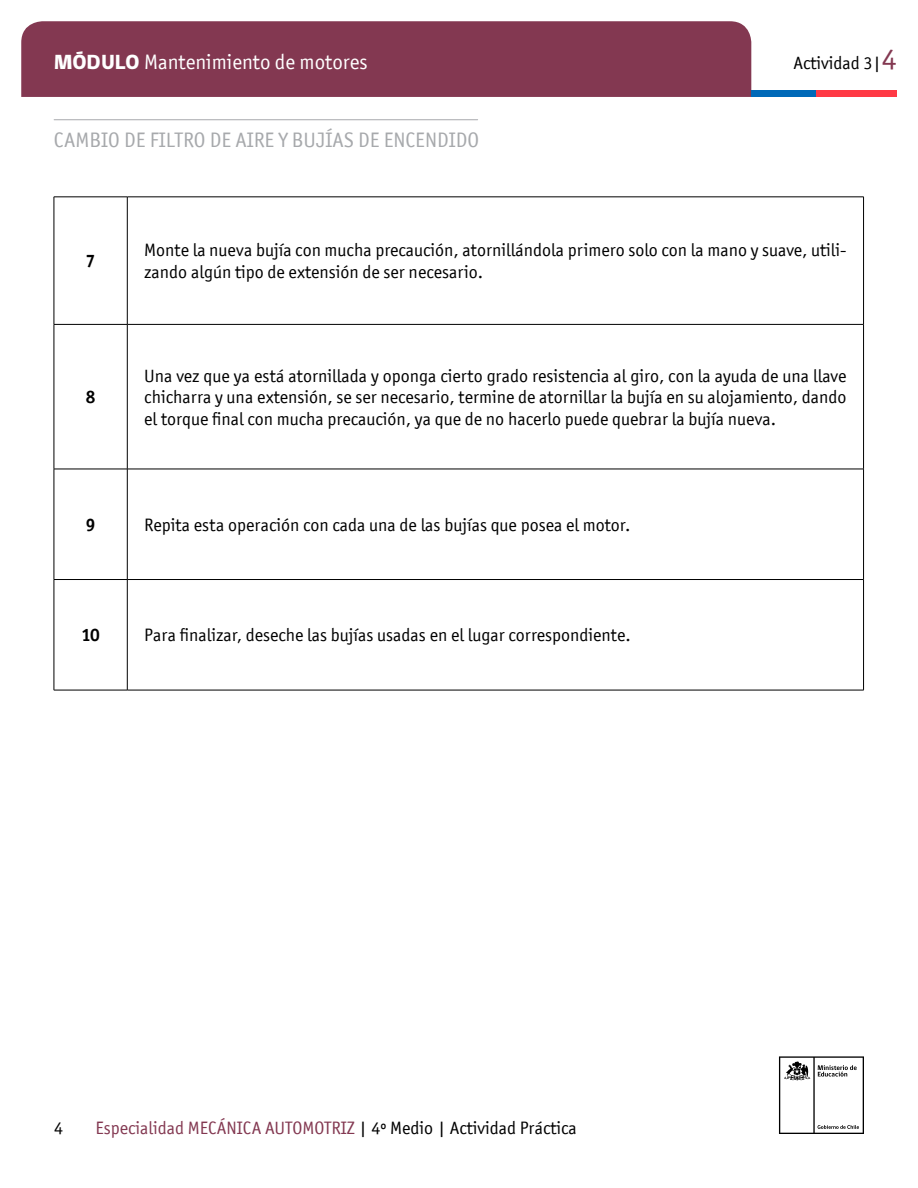
<style>
.page{position:relative;width:918px;height:1188px;background:#fff}
.page>*{position:absolute;margin:0;border:0;box-sizing:border-box;transform-origin:0 0}
.t1{font:21px "Officina San ITC";color:#a7a9ac}
.t2{font:21px "Officina San ITC";color:#fff}
.t3{font:18px/21.6px "Officina San ITC";color:#000}
.t4{font:18px "Officina San ITC";color:#833851}
.t5{font:700 18px "Officina San ITC";color:#000}
.s1{font-family:"gob CL";font-weight:800}
.s2{font-size:30px;color:#833851}
.s3{color:#000}
</style>
<div class="page">
<svg style="left:779px;top:1056px;width:85px;height:78px"></svg>
<div style="left:21px;top:21px;width:730px;height:76px;background:#833851"></div>
<div style="left:751px;top:90px;width:65px;height:7px;background:#0069b8"></div>
<div style="left:816px;top:90px;width:81px;height:7px;background:#ff3945"></div>
<hr style="left:54px;top:119px;width:424px;height:1px;background:#a7a9ac">
<hr style="left:54px;top:197px;width:73px;height:1px;background:#000">
<hr style="left:54px;top:197px;width:1px;height:127px;background:#000">
<hr style="left:127px;top:197px;width:737px;height:1px;background:#000">
<hr style="left:127px;top:197px;width:1px;height:127px;background:#000">
<hr style="left:863px;top:197px;width:1px;height:127px;background:#000">
<hr style="left:54px;top:324px;width:73px;height:1px;background:#000">
<hr style="left:54px;top:325px;width:1px;height:144px;background:#000">
<hr style="left:127px;top:324px;width:737px;height:1px;background:#000">
<hr style="left:127px;top:325px;width:1px;height:144px;background:#000">
<hr style="left:863px;top:325px;width:1px;height:144px;background:#000">
<hr style="left:54px;top:469px;width:73px;height:1px;background:#000">
<hr style="left:54px;top:469px;width:1px;height:110px;background:#000">
<hr style="left:127px;top:469px;width:737px;height:1px;background:#000">
<hr style="left:127px;top:469px;width:1px;height:110px;background:#000">
<hr style="left:863px;top:469px;width:1px;height:110px;background:#000">
<hr style="left:54px;top:579px;width:73px;height:1px;background:#000">
<hr style="left:54px;top:580px;width:1px;height:110px;background:#000">
<hr style="left:127px;top:579px;width:737px;height:1px;background:#000">
<hr style="left:127px;top:580px;width:1px;height:110px;background:#000">
<hr style="left:863px;top:580px;width:1px;height:110px;background:#000">
<hr style="left:54px;top:690px;width:73px;height:1px;background:#000">
<hr style="left:127px;top:690px;width:737px;height:1px;background:#000">
<p class="t2" style="left:54px;top:50px;width:315px"><span class="s1">MÓDULO</span> Mantenimiento de motores</p>
<p class="t3" style="left:794px;top:52px;width:105px">Actividad 3|<span class="s2">4</span></p>
<p class="t1" style="left:54px;top:128px;width:427px">CAMBIO DE FILTRO DE AIRE Y BUJÍAS DE ENCENDIDO</p>
<p class="t5" style="left:86px;top:250px;width:11px">7</p>
<p class="t3" style="left:144px;top:239px;width:704px">Monte la nueva bujía con mucha precaución, atornillándola primero solo con la mano y suave, utili&shy;zando algún tipo de extensión de ser necesario.</p>
<p class="t5" style="left:86px;top:386px;width:11px">8</p>
<p class="t3" style="left:144px;top:365px;width:704px;text-align:justify">Una vez que ya está atornillada y oponga cierto grado resistencia al giro, con la ayuda de una llave chicharra y una extensión, se ser necesario, termine de atornillar la bujía en su alojamiento, dando el torque final con mucha precaución, ya que de no hacerlo puede quebrar la bujía nueva.</p>
<p class="t5" style="left:86px;top:513px;width:11px">9</p>
<p class="t3" style="left:144px;top:514px;width:488px">Repita esta operación con cada una de las bujías que posea el motor.</p>
<p class="t5" style="left:81px;top:624px;width:20px">10</p>
<p class="t3" style="left:144px;top:624px;width:488px">Para finalizar, deseche las bujías usadas en el lugar correspondiente.</p>
<p class="t3" style="left:54px;top:1117px;width:10px">4</p>
<p class="t4" style="left:95px;top:1118px;width:483px">Especialidad MECÁNICA AUTOMOTRIZ <span class="s3">| 4º Medio | Actividad Práctica</span></p>
</div>
